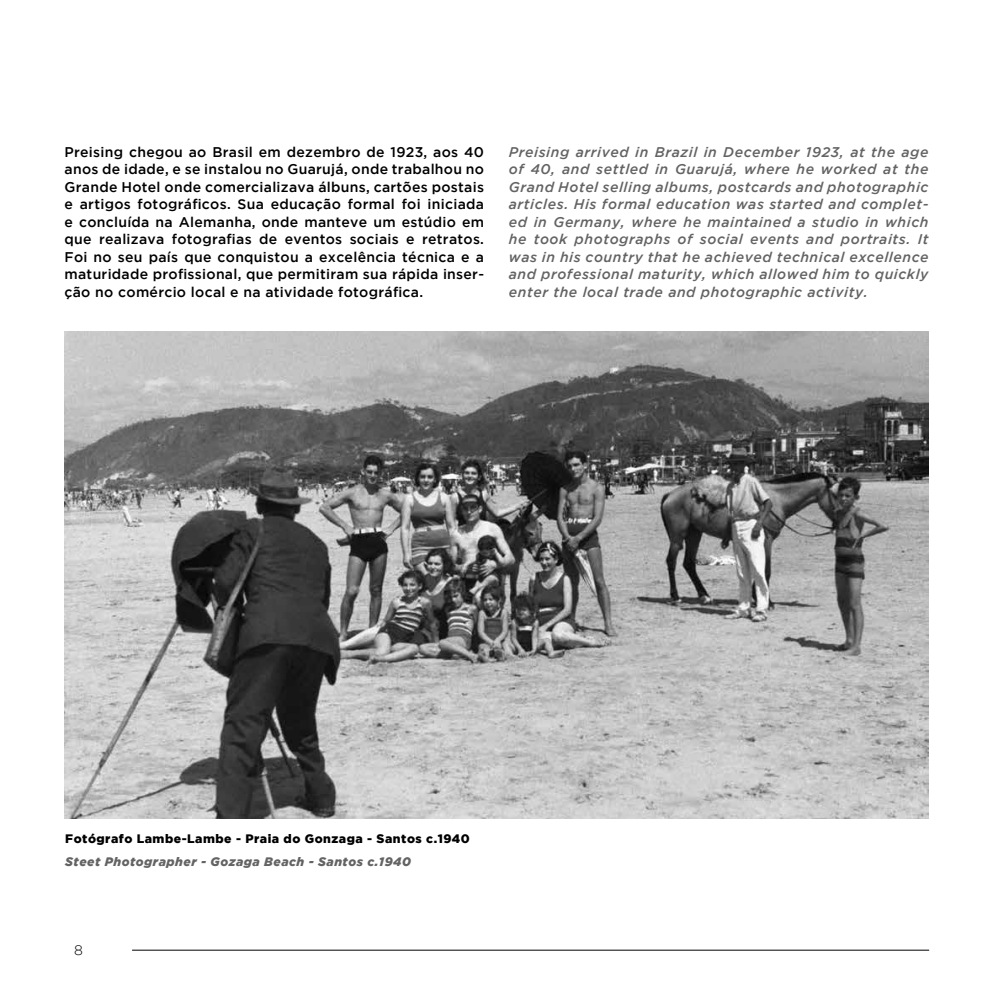
<style>
.page{position:relative;width:993px;height:993px;background:#fff}
.page>*{position:absolute;margin:0;border:0;box-sizing:border-box;transform-origin:0 0}
.t1{font:500 14px/17.5px "Gotham";letter-spacing:.02em;color:#000;text-align:justify}
.t2{font:italic 500 14px/17.5px "Gotham";letter-spacing:.04em;color:#646363;text-align:justify}
.t3{font:300 14px "Gotham";color:#000}
.t4{font:900 12.25px "Gotham";letter-spacing:.04em;color:#000}
.t5{font:italic 900 12.25px "Gotham";letter-spacing:.04em;color:#646363}
</style>
<div class="page">
<hr style="left:132px;top:949px;width:796px;height:1px;background:#000">
<img style="left:64px;top:331px;width:864px;height:487px">
<p class="t1" style="left:64px;top:143px;width:421px">Preising chegou ao Brasil em dezembro de 1923, aos 40 anos de idade, e se instalou no Guarujá, onde trabalhou no Grande Hotel onde comercializava álbuns, cartões postais e artigos fotográficos. Sua educação formal foi iniciada e concluída na Alemanha, onde manteve um estúdio em que realizava fotografias de eventos sociais e retratos.<br>Foi no seu país que conquistou a excelência técnica e a maturidade profissional, que permitiram sua rápida inser&shy;ção no comércio local e na atividade fotográfica.</p>
<p class="t2" style="left:508px;top:143px;width:421px">Preising arrived in Brazil in December 1923, at the age of 40, and settled in Guarujá, where he worked at the Grand Hotel selling albums, postcards and photographic articles. His formal education was started and complet&shy;ed in Germany, where he maintained a studio in which he took photographs of social events and portraits. It was in his country that he achieved technical excellence and professional maturity, which allowed him to quickly enter the local trade and photographic activity.</p>
<p class="t4" style="left:65px;top:831px;width:406px">Fotógrafo Lambe-Lambe - Praia do Gonzaga - Santos c.1940</p>
<p class="t5" style="left:65px;top:854px;width:347px">Steet Photographer - Gozaga Beach - Santos c.1940</p>
<p class="t3" style="left:74px;top:942px;width:10px">8</p>
</div>
